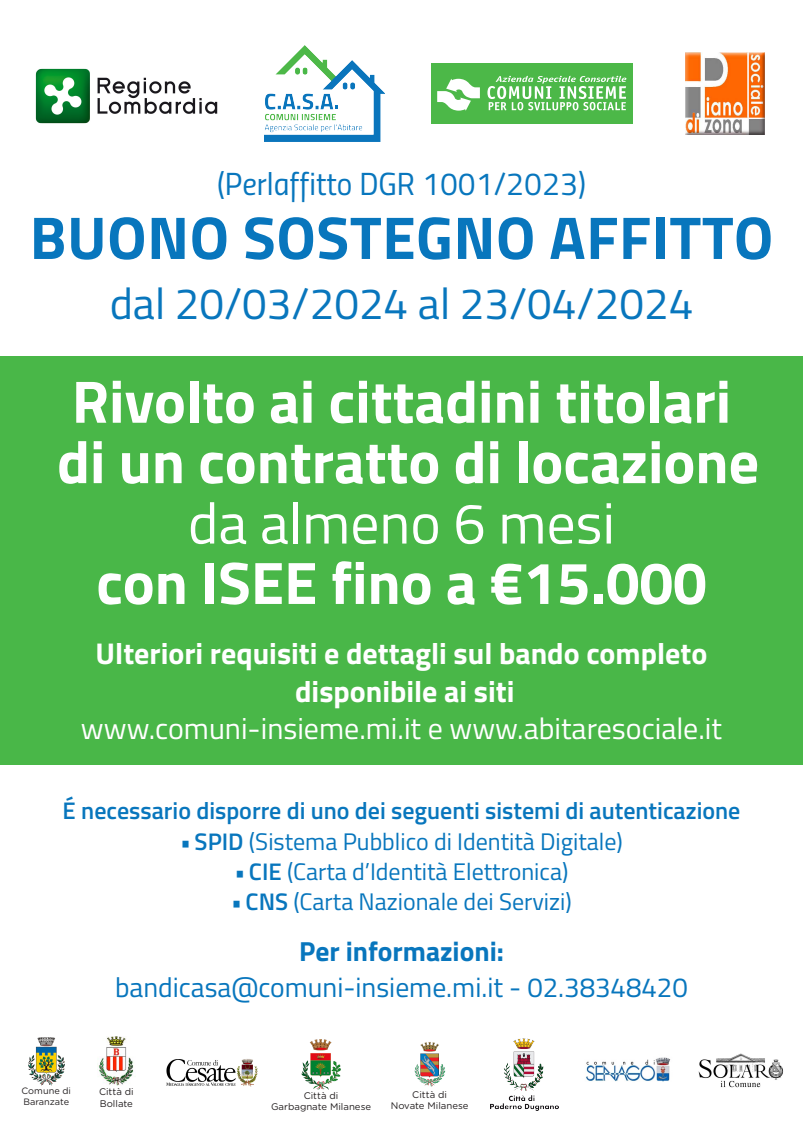
<style>
.page{position:relative;width:803px;height:1143px;background:#fff}
.page>*{position:absolute;margin:0;border:0;box-sizing:border-box;transform-origin:0 0}
.t1{font:700 60.4px "Titillium";letter-spacing:.01em;color:#0876bd}
.t2{font:700 60px "Titillium";color:#fff}
.t3{font:57.6px "Titillium";color:#fff}
.t4{font:44px "Titillium";color:#0876bd}
.t5{font:32px "Titillium Regular Upright";color:#0876bd}
.t6{font:700 30px "Titillium";color:#fff}
.t7{font:30px "Titillium";color:#fff}
.t8{font:27.6px "Titillium";color:#0876bd}
.t9{font:700 27.6px "Titillium";color:#0876bd}
.t10{font:24px "Titillium";color:#0876bd}
.t11{font:600 24px "Titillium";color:#0876bd}
.t12{font:9.6px "Gotham Rounded";color:#231f20}
.t13{font:9.2px "Gotham Rounded";color:#231f20}
.s1{font-weight:600}
</style>
<div class="page">
<img style="left:28px;top:1037px;width:36px;height:49px">
<img style="left:166px;top:1059px;width:91px;height:28px">
<img style="left:586px;top:1057px;width:85px;height:25px">
<img style="left:698px;top:1053px;width:86px;height:35px">
<img style="left:97px;top:1037px;width:37px;height:49px">
<img style="left:301px;top:1039px;width:40px;height:50px">
<img style="left:414px;top:1042px;width:32px;height:45px">
<img style="left:265px;top:46px;width:119px;height:95px">
<div style="left:431px;top:63px;width:202px;height:60px;background:#4cb848"></div>
<svg style="left:487px;top:76px;width:139px;height:34px"></svg>
<svg style="left:437px;top:79px;width:43px;height:32px"></svg>
<img style="left:490px;top:1038px;width:68px;height:73px">
<img style="left:685px;top:53px;width:80px;height:81px">
<div style="left:0;top:356px;width:803px;height:408px;background:#49b748"></div>
<img style="left:35px;top:68px;width:183px;height:56px">
<svg style="left:335px;top:105px;width:3px;height:4px"></svg>
<p class="t5" style="left:217px;top:160px;width:370px">(Perlaffitto DGR 1001/2023)</p>
<p class="t1" style="left:30px;top:192px;width:745px">BUONO SOSTEGNO AFFITTO</p>
<p class="t4" style="left:110px;top:272px;width:585px">dal 20/03/2024 al 23/04/2024</p>
<p class="t2" style="left:72px;top:356px;width:661px">Rivolto ai cittadini titolari</p>
<p class="t2" style="left:57px;top:416px;width:703px">di un contratto di locazione</p>
<p class="t3" style="left:188px;top:481px;width:428px">da almeno 6 mesi</p>
<p class="t2" style="left:96px;top:537px;width:612px">con ISEE fino a €15.000</p>
<p class="t6" style="left:96px;top:631px;width:613px">Ulteriori requisiti e dettagli sul bando completo</p>
<p class="t6" style="left:295px;top:668px;width:221px">disponibile ai siti</p>
<p class="t7" style="left:81px;top:707px;width:642px">www.comuni-insieme.mi.it e www.abitaresociale.it</p>
<p class="t11" style="left:63px;top:793px;width:679px">É necessario disporre di uno dei seguenti sistemi di autenticazione</p>
<p class="t10" style="left:180px;top:824px;width:444px"><span class="s1">• SPID</span> (Sistema Pubblico di Identità Digitale)</p>
<p class="t10" style="left:235px;top:854px;width:335px"><span class="s1">• CIE</span> (Carta d’Identità Elettronica)</p>
<p class="t10" style="left:231px;top:884px;width:342px"><span class="s1">• CNS</span> (Carta Nazionale dei Servizi)</p>
<p class="t9" style="left:299px;top:930px;width:206px">Per informazioni:</p>
<p class="t8" style="left:115px;top:967px;width:574px">bandicasa@comuni-insieme.mi.it - 02.38348420</p>
<p class="t13" style="left:22px;top:1085px;width:51px">Comune di</p>
<p class="t13" style="left:23px;top:1096px;width:47px">Baranzate</p>
<p class="t12" style="left:99px;top:1085px;width:36px">Città di</p>
<p class="t12" style="left:100px;top:1097px;width:35px">Bollate</p>
<p class="t12" style="left:304px;top:1088px;width:36px">Città di</p>
<p class="t12" style="left:271px;top:1100px;width:102px">Garbagnate Milanese</p>
<p class="t12" style="left:412px;top:1088px;width:36px">Città di</p>
<p class="t12" style="left:391px;top:1099px;width:79px">Novate Milanese</p>
</div>
